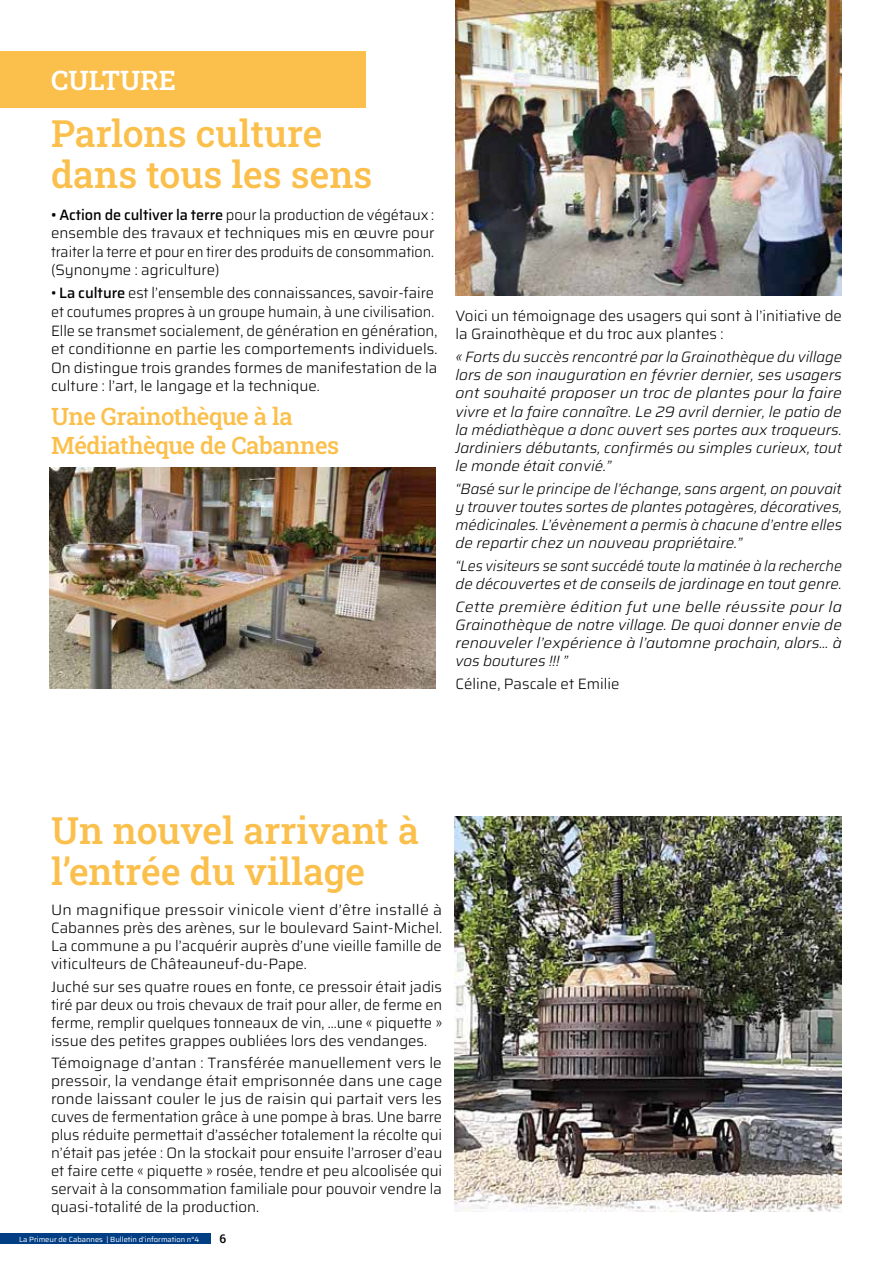
<style>
.page{position:relative;width:893px;height:1263px;background:#fff}
.page>*{position:absolute;margin:0;border:0;box-sizing:border-box;transform-origin:0 0}
.t1{font:37.5px/41.1px "Roboto Slab";color:#fbbf4b}
.t2{font:27px "Roboto Slab";color:#fff}
.t3{font:24px/29.4px "Roboto Slab";letter-spacing:-.02em;color:#fbbf4b}
.t4{font:300 15px/18px "Saira";color:#000}
.t5{font:italic 300 15px/18.3px "Saira";color:#000;text-align:justify}
.t6{font:300 15px/18px "Saira";color:#000;text-align:justify;scale:1.05 1}
.t7{font:300 15px/18.6px "Saira";color:#000;text-align:justify;scale:.96 1}
.t8{font:italic 300 15px/18.3px "Saira";color:#000;text-align:justify;scale:1.05 1}
.t9{font:italic 300 15px/18.3px "Saira";color:#000;scale:.94 1}
.t10{font:12px "Roboto Slab";color:#000}
.t11{font:7.5px "Saira";color:#fff}
.s1{font-weight:500}
</style>
<div class="page">
<div style="left:0;top:1233px;width:211px;height:11px;background:#023e84"></div>
<div style="left:0;top:51px;width:366px;height:57px;background:#fbbf4b"></div>
<img style="left:455px;top:0;width:387px;height:296px">
<img style="left:49px;top:468px;width:387px;height:221px">
<img style="left:455px;top:816px;width:386px;height:396px">
<h2 class="t2" style="left:51px;top:62px;width:127px">CULTURE</h2>
<h1 class="t1" style="left:51px;top:112px;width:323px">Parlons culture dans tous les sens</h1>
<p class="t7" style="left:51px;top:205px;width:401px"><span class="s1">• Action de cultiver la terre</span> pour la production de végétaux : ensemble des travaux et techniques mis en œuvre pour traiter la terre et pour en tirer des produits de consommation. (Synonyme : agriculture)</p>
<p class="t4" style="left:51px;top:283px;width:388px;line-height:18.6px">• <span class="s1">La culture</span> est l’ensemble des connaissances, savoir-faire et coutumes propres à un groupe humain, à une civilisation.<br>Elle se transmet socialement, de génération en génération, et conditionne en partie les comportements individuels.<br>On distingue trois grandes formes de manifestation de la culture : l’art, le langage et la technique.</p>
<h3 class="t3" style="left:51px;top:401px;width:290px">Une Grainothèque à la<br>Médiathèque de Cabannes</h3>
<p class="t4" style="left:455px;top:306px;width:388px">Voici un témoignage des usagers qui sont à l’initiative de la Grainothèque et du troc aux plantes :</p>
<p class="t5" style="left:455px;top:347px;width:388px">« Forts du succès rencontré par la Grainothèque du village lors de son inauguration en février dernier, ses usagers ont souhaité proposer un troc de plantes pour la faire vivre et la faire connaître. Le 29 avril dernier, le patio de la médiathèque a donc ouvert ses portes aux troqueurs.<br>Jardiniers débutants, confirmés ou simples curieux, tout le monde était convié.”</p>
<p class="t5" style="left:455px;top:479px;width:388px">“Basé sur le principe de l’échange, sans argent, on pouvait y trouver toutes sortes de plantes potagères, décoratives, médicinales. L’évènement a permis à chacune d’entre elles de repartir chez un nouveau propriétaire.”</p>
<p class="t9" style="left:455px;top:556px;width:413px">“Les visiteurs se sont succédé toute la matinée à la recherche de découvertes et de conseils de jardinage en tout genre.</p>
<p class="t8" style="left:455px;top:597px;width:370px">Cette première édition fut une belle réussite pour la Grainothèque de notre village. De quoi donner envie de renouveler l’expérience à l’automne prochain, alors… à vos boutures !!! ”</p>
<p class="t4" style="left:455px;top:674px;width:165px">Céline, Pascale et Emilie</p>
<h1 class="t1" style="left:51px;top:809px;width:369px;line-height:40.5px">Un nouvel arrivant à l’entrée du village</h1>
<p class="t6" style="left:51px;top:901px;width:374px">Un magnifique pressoir vinicole vient d’être installé à Cabannes près des arènes, sur le boulevard Saint-Michel.<br>La commune a pu l’acquérir auprès d’une vieille famille de viticulteurs de Châteauneuf-du-Pape.</p>
<p class="t4" style="left:51px;top:977px;width:393px;text-align:justify">Juché sur ses quatre roues en fonte, ce pressoir était jadis tiré par deux ou trois chevaux de trait pour aller, de ferme en ferme, remplir quelques tonneaux de vin, …une « piquette » issue des petites grappes oubliées lors des vendanges.</p>
<p class="t4" style="left:51px;top:1053px;width:393px;text-align:justify">Témoignage d’antan : Transférée manuellement vers le pressoir, la vendange était emprisonnée dans une cage ronde laissant couler le jus de raisin qui partait vers les cuves de fermentation grâce à une pompe à bras. Une barre plus réduite permettait d’assécher totalement la récolte qui n’était pas jetée : On la stockait pour ensuite l’arroser d’eau et faire cette « piquette » rosée, tendre et peu alcoolisée qui servait à la consommation familiale pour pouvoir vendre la quasi-totalité de la production.</p>
<p class="t11" style="left:19px;top:1233px;width:182px">La Primeur de Cabannes | Bulletin d’information n°4</p>
<p class="t10" style="left:220px;top:1231px;width:8px">6</p>
</div>
